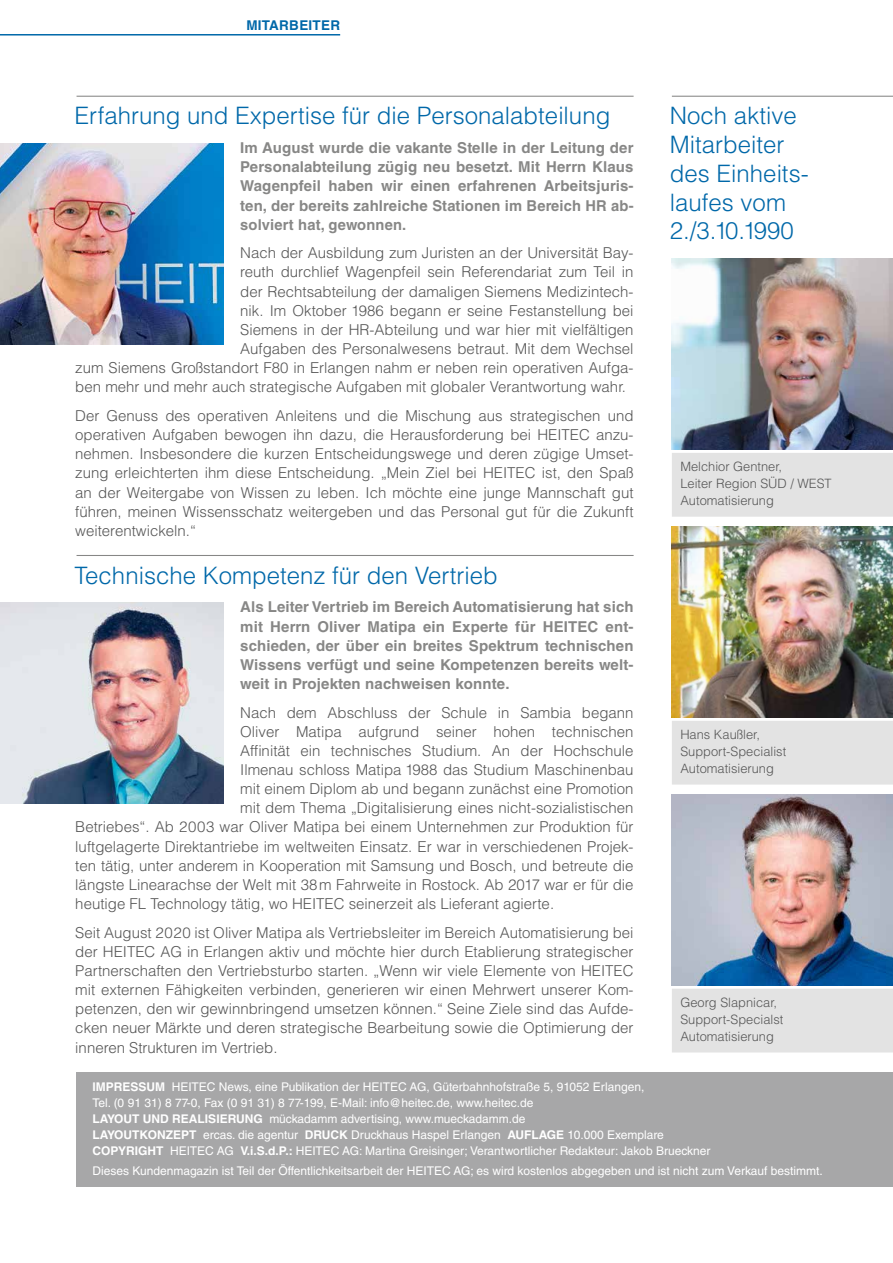
<style>
.page{position:relative;width:893px;height:1263px;background:#fff}
.page>*{position:absolute;margin:0;border:0;box-sizing:border-box;transform-origin:0 0}
.t1{font:300 24px/28.7px "Helvetica LT Std";color:#0068a9}
.t2{font:300 15px/19.2px "Helvetica LT Std";color:#565656;text-align:justify}
.t3{font:700 15px/19.2px "Helvetica LT Std";letter-spacing:.01em;color:#878786;text-align:justify}
.t4{font:700 13.5px "Helvetica LT Std";letter-spacing:.02em;color:#0068a9}
.t5{font:300 12.9px/17px "Helvetica LT Std";color:#565656}
.t6{font:12px/15.9px "Helvetica LT Std";color:#fff}
.t7{font:700 12px "Helvetica LT Std";color:#fff}
.s1{font-weight:700}
</style>
<div class="page">
<hr style="left:0;top:34px;width:340px;height:2px;background:#0068a9">
<div style="left:77px;top:1071px;width:816px;height:115px;background:#a7a7a8"></div>
<hr style="left:672px;top:96px;width:221px;height:1px;background:#878786">
<hr style="left:77px;top:96px;width:557px;height:1px;background:#878786">
<hr style="left:77px;top:555px;width:557px;height:1px;background:#878786">
<img style="left:0;top:144px;width:223px;height:200px">
<img style="left:0;top:603px;width:223px;height:201px">
<div style="left:672px;top:453px;width:221px;height:64px;background:#e3e3e3"></div>
<img style="left:672px;top:258px;width:221px;height:192px">
<img style="left:672px;top:526px;width:221px;height:192px">
<img style="left:672px;top:794px;width:221px;height:191px">
<div style="left:672px;top:721px;width:221px;height:63px;background:#e3e3e3"></div>
<div style="left:672px;top:989px;width:221px;height:63px;background:#e3e3e3"></div>
<p class="t4" style="left:246px;top:17px;width:95px">Mitarbeiter</p>
<h1 class="t1" style="left:75px;top:101px;width:537px">Erfahrung und Expertise für die Personalabteilung</h1>
<p class="t3" style="left:240px;top:138px;width:395px">Im August wurde die vakante Stelle in der Leitung der Personalabteilung zügig neu besetzt. Mit Herrn Klaus Wagenpfeil haben wir einen erfahrenen Arbeitsjuris&shy;ten, der bereits zahlreiche Stationen im Bereich HR ab&shy;solviert hat, gewonnen.</p>
<p class="t2" style="left:240px;top:243px;width:395px">Nach der Ausbildung zum Juristen an der Universität Bay-</p>
<p class="t2" style="left:240px;top:262px;width:395px">reuth durchlief Wagenpfeil sein Referendariat zum Teil in</p>
<p class="t2" style="left:240px;top:282px;width:395px">der Rechtsabteilung der damaligen Siemens Medizintech-</p>
<p class="t2" style="left:240px;top:301px;width:395px">nik. Im Oktober 1986 begann er seine Festanstellung bei</p>
<p class="t2" style="left:240px;top:320px;width:395px">Siemens in der HR-Abteilung und war hier mit vielfältigen</p>
<p class="t2" style="left:240px;top:339px;width:395px">Aufgaben des Personalwesens betraut. Mit dem Wechsel</p>
<p class="t2" style="left:75px;top:358px;width:560px">zum Siemens Großstandort F80 in Erlangen nahm er neben rein operativen Aufga-</p>
<p class="t2" style="left:75px;top:377px;width:552px">ben mehr und mehr auch strategische Aufgaben mit globaler Verantwortung wahr.</p>
<p class="t2" style="left:75px;top:406px;width:560px">Der Genuss des operativen Anleitens und die Mischung aus strategischen und operativen Aufgaben bewogen ihn dazu, die Herausforderung bei HEITEC anzu&shy;nehmen. Insbesondere die kurzen Entscheidungswege und deren zügige Umset&shy;zung erleichterten ihm diese Entscheidung. „Mein Ziel bei HEITEC ist, den Spaß an der Weitergabe von Wissen zu leben. Ich möchte eine junge Mannschaft gut führen, meinen Wissensschatz weitergeben und das Personal gut für die Zukunft weiterentwickeln.“</p>
<h1 class="t1" style="left:75px;top:561px;width:425px">Technische Kompetenz für den Vertrieb</h1>
<p class="t3" style="left:240px;top:597px;width:395px">Als Leiter Vertrieb im Bereich Automatisierung hat sich mit Herrn Oliver Matipa ein Experte für HEITE</p>
<p class="t3" style="left:240px;top:616px;width:395px;text-indent:347px">C ent&shy;schieden, der über ein breites Spektrum technischen Wissens verfügt und seine Kompetenzen bereits welt&shy;weit in Projekten nachweisen konnte.</p>
<p class="t2" style="left:240px;top:702px;width:395px">Nach dem Abschluss der Schule in Sambia begann</p>
<p class="t2" style="left:240px;top:722px;width:395px">Oliver Matipa aufgrund seiner hohen technischen</p>
<p class="t2" style="left:240px;top:741px;width:395px">Affinität ein technisches Studium. An der Hochschule</p>
<p class="t2" style="left:240px;top:760px;width:395px">Ilmenau schloss Matipa 1988 das Studium Maschinenbau</p>
<p class="t2" style="left:240px;top:779px;width:395px">mit einem Diplom ab und begann zunächst eine Promotion</p>
<p class="t2" style="left:240px;top:798px;width:395px">mit dem Thema „Digitalisierung eines nicht-sozialistischen</p>
<p class="t2" style="left:75px;top:817px;width:560px">Betriebes“. Ab 2003 war Oliver Matipa bei einem Unternehmen zur Produktion für</p>
<p class="t2" style="left:75px;top:836px;width:560px">luftgelagerte Direktantriebe im weltweiten Einsatz. Er war in verschiedenen Projek-</p>
<p class="t2" style="left:75px;top:856px;width:560px">ten tätig, unter anderem in Kooperation mit Samsung und Bosch, und betreute die</p>
<p class="t2" style="left:75px;top:875px;width:560px">längste Linearachse der Welt mit 38m Fahrweite in Rostock. Ab 2017 war er für die</p>
<p class="t2" style="left:75px;top:894px;width:480px">heutige FL Technology tätig, wo HEITEC seinerzeit als Lieferant agierte.</p>
<p class="t2" style="left:75px;top:923px;width:560px">Seit August 2020 ist Oliver Matipa als Vertriebsleiter im Bereich Automatisierung bei der HEITEC AG in Erlangen aktiv und möchte hier durch Etablierung strategischer Partnerschaften den Vertriebsturbo starten. „Wenn wir viele Elemente von HEITEC mit externen Fähigkeiten verbinden, generieren wir einen Mehrwert unserer Kom&shy;petenzen, den wir gewinnbringend umsetzen können.“ Seine Ziele sind das Aufde&shy;cken neuer Märkte und deren strategische Bearbeitung sowie die Optimierung der inneren Strukturen im Vertrieb.</p>
<h1 class="t1" style="left:670px;top:101px;width:140px">Noch aktive<br>Mitarbeiter des Einheits&shy;laufes vom<br>2./3.10.1990</h1>
<p class="t5" style="left:680px;top:458px;width:153px">Melchior Gentner,<br>Leiter Region SÜD / WEST<br>Automatisierung</p>
<p class="t5" style="left:680px;top:726px;width:107px">Hans Kaußler,<br>Support-Specialist<br>Automatisierung</p>
<p class="t5" style="left:680px;top:993px;width:105px">Georg Slapnicar,<br>Support-Specialst<br>Automatisierung</p>
<p class="t6" style="left:92px;top:1078px;width:553px;text-indent:79px">HEITEC News, eine Publikation der HEITEC AG, Güterbahnhofstraße 5, 91052 Erlangen,<br>Tel. (0 91 31) 8 77-0, Fax (0 91 31) 8 77-199, E-Mail: info@heitec.de, www.heitec.de</p>
<p class="t7" style="left:92px;top:1111px;width:32px">LAYOUT</p>
<p class="t7" style="left:143px;top:1111px;width:38px">UN D REALISIERUNG</p>
<p class="t6" style="left:269px;top:1110px;width:258px">mückadamm advertising, www.mueckadamm.de</p>
<p class="t7" style="left:92px;top:1127px;width:32px">LAYOUTKON</p>
<p class="t6" style="left:166px;top:1126px;width:351px"><span class="s1">ZEPT</span> ercas. die agentur <span class="s1">DRUCK</span> Druckhaus Haspel Erlangen <span class="s1">AUFLAGE</span></p>
<p class="t7" style="left:92px;top:1079px;width:31px">IMPRESSUM</p>
<p class="t6" style="left:92px;top:1126px;width:620px;text-indent:475px">10.000 Exemplare<br><span class="s1">COPYRIG HT</span> HEITEC AG <span class="s1">V.i.S.d.P.:</span> HEITEC AG: Martina Greisinger; Verantwortlicher Redakteur: Jakob Brueckner</p>
<p class="t6" style="left:92px;top:1162px;width:732px">Dieses Kundenmagazin ist Teil der Öffentlichkeitsarbeit der HEITEC AG; es wird kostenlos abgegeben und ist nicht zum Verkauf bestimmt.</p>
</div>
